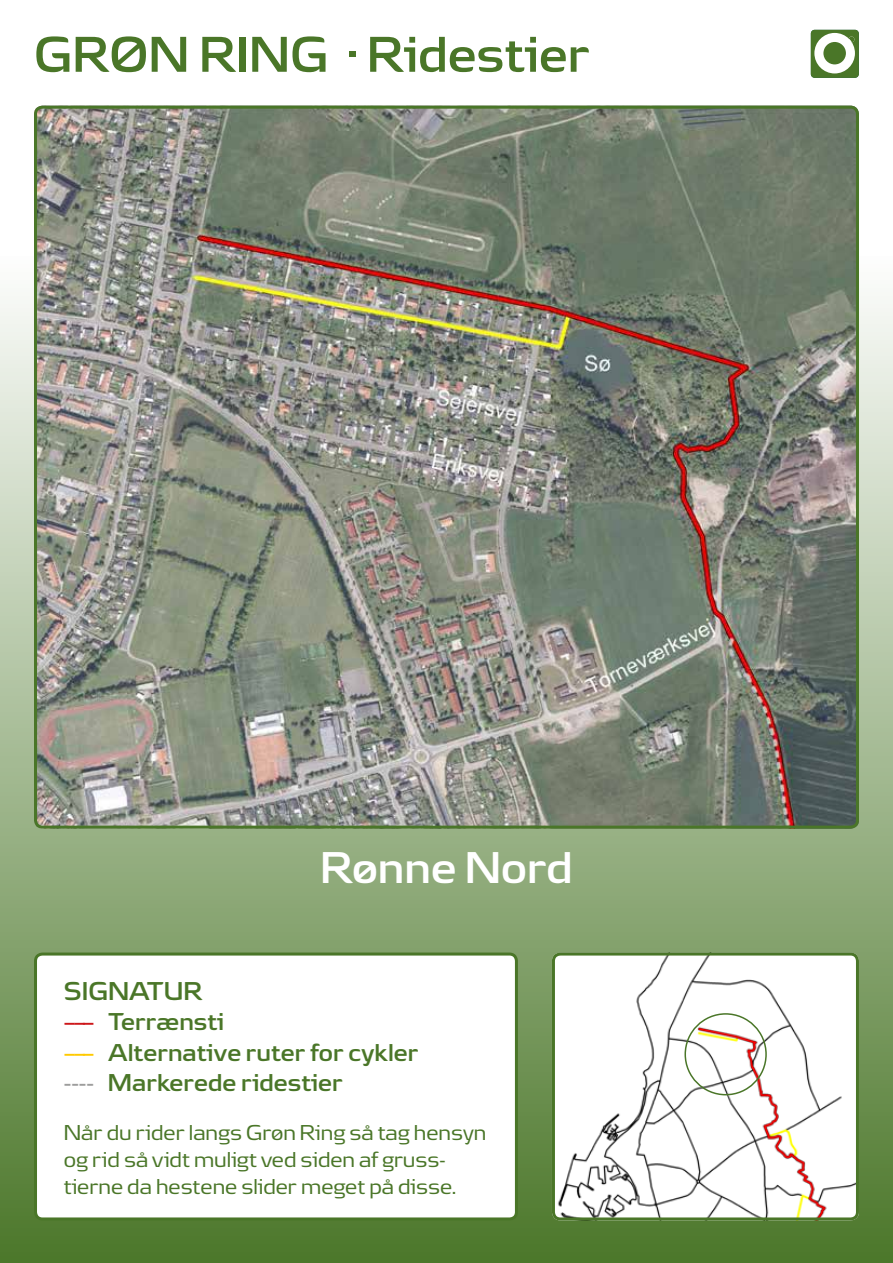
<style>
.page{position:relative;width:893px;height:1263px;background:#fff}
.page>*{position:absolute;margin:0;border:0;box-sizing:border-box;transform-origin:0 0}
.t1{font:600 52.5px "BG Headline";color:#4a7628}
.t2{font:600 46.5px "BG Headline";color:#fff}
.t3{font:600 27px "BG Headline";color:#4a7628}
.t4{font:600 25.5px/30.6px "BG Headline";color:#4a7628}
.t5{font:22.5px/27px "BG Headline";color:#4a7628}
.s1{color:#cd171a}
.s2{color:#ffca00}
.s3{color:#9d9d9c}
</style>
<div class="page">
<div style="left:0;top:256px;width:893px;height:1007px;background:linear-gradient(to bottom,#fdfdfd,#4c772a)"></div>
<hr style="left:0;top:256px;width:1px;height:1007px;background:#4a7628">
<div style="left:36px;top:954px;width:480px;height:265px;background:#fff;border-radius:7px"></div>
<div style="left:34px;top:952px;width:484px;height:268px;border:3px solid #4a7628;border-radius:7px"></div>
<svg style="left:811px;top:30px;width:48px;height:48px"></svg>
<img style="left:552px;top:952px;width:307px;height:268px">
<div style="left:552px;top:952px;width:307px;height:268px;border:3px solid #4a7628;border-radius:7px"></div>
<img style="left:34px;top:107px;width:825px;height:721px">
<div style="left:34px;top:106px;width:825px;height:722px;border:3px solid #4a7628;border-radius:7px"></div>
<div style="left:684px;top:1013px;width:83px;height:82px;border:2px solid #4a7628;border-radius:50%"></div>
<h1 class="t1" style="left:34px;top:24px;width:557px">GRØN RING · Ridestier</h1>
<h2 class="t2" style="left:320px;top:841px;width:254px">Rønne Nord</h2>
<p class="t3" style="left:64px;top:975px;width:140px">SIGNATUR</p>
<p class="t4" style="left:64px;top:1006px;width:356px"><span class="s1">–––</span> Terrænsti<br><span class="s2">–––</span> Alternative ruter for cykler <span class="s3">----</span> Markerede ridestier</p>
<p class="t5" style="left:64px;top:1118px;width:424px">Når du rider langs Grøn Ring så tag hensyn og rid så vidt muligt ved siden af gruss&shy;tierne da hestene slider meget på disse.</p>
</div>
